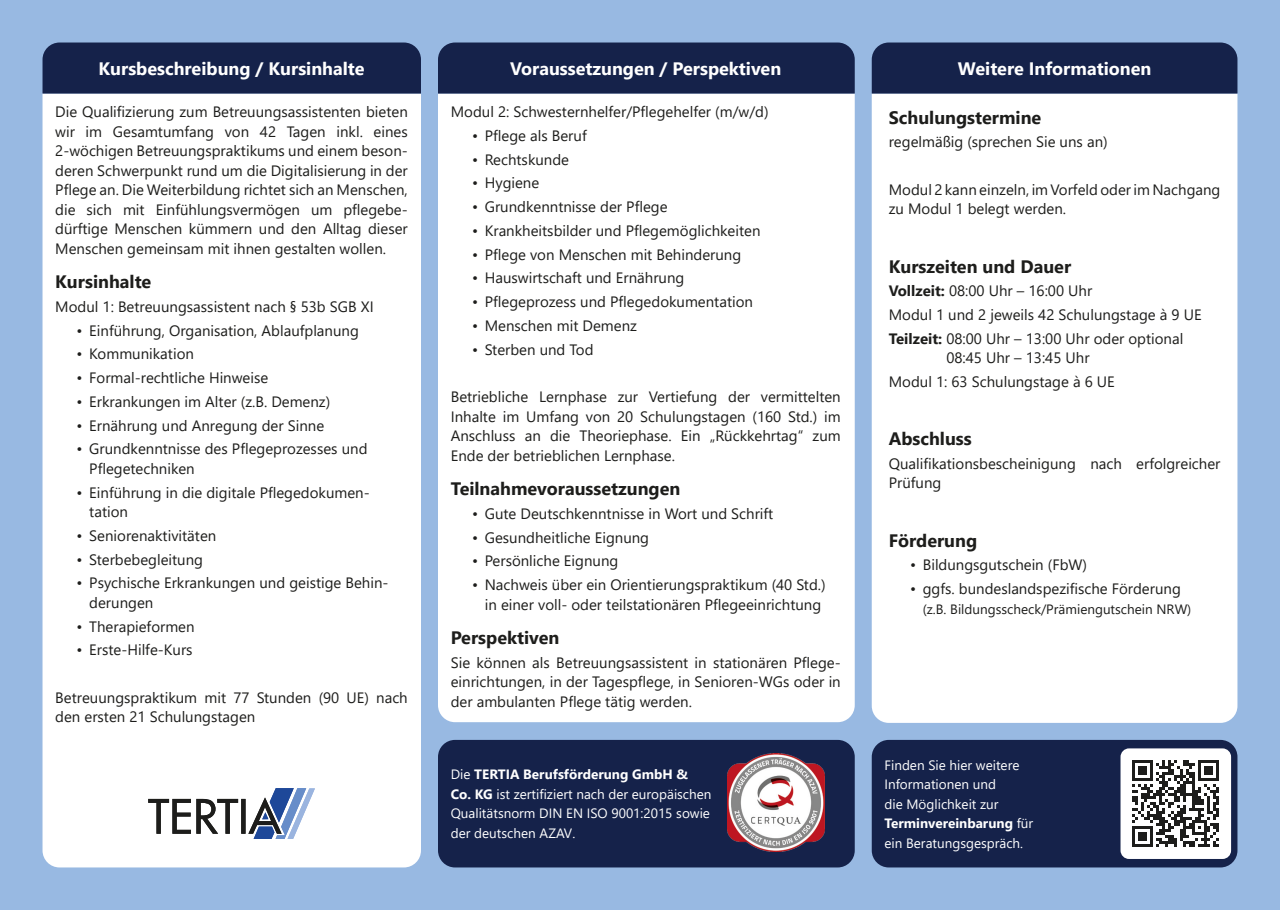
<style>
.page{position:relative;width:1280px;height:910px;background:#98b9e2}
.page>*{position:absolute;margin:0;border:0;box-sizing:border-box;transform-origin:0 0}
.t1{font:700 18px "Segoe UI";color:#1d1d1b}
.t2{font:700 18px "Segoe UI";color:#fff}
.t3{font:15px/19.5px "Segoe UI";color:#1d1d1b}
.t4{font:13.5px/19.5px "Segoe UI";color:#fff}
.t5{font:13.5px "Segoe UI";color:#1d1d1b}
.s1{font-weight:700}
</style>
<div class="page">
<div style="left:872px;top:740px;width:365px;height:127px;background:#15224a;border-radius:17px"></div>
<div style="left:438px;top:740px;width:417px;height:127px;background:#15224a;border-radius:17px"></div>
<img style="left:727px;top:754px;width:98px;height:97px">
<div style="left:1120px;top:748px;width:111px;height:111px;background:#fff;border-radius:9px"></div>
<svg style="left:1132px;top:760px;width:87px;height:87px"></svg>
<div style="left:43px;top:94px;width:378px;height:773px;background:#fff"></div>
<div style="left:438px;top:94px;width:417px;height:628px;background:#fff"></div>
<div style="left:872px;top:94px;width:365px;height:629px;background:#fff"></div>
<div style="left:872px;top:43px;width:365px;height:51px;background:#15224a"></div>
<div style="left:43px;top:43px;width:378px;height:51px;background:#15224a"></div>
<div style="left:438px;top:43px;width:417px;height:51px;background:#15224a"></div>
<svg style="left:148px;top:789px;width:167px;height:50px;background:#b2b8c3"></svg>
<p class="t2" style="left:98px;top:51px;width:268px">Kursbeschreibung / Kursinhalte</p>
<p class="t2" style="left:510px;top:51px;width:272px">Voraussetzungen / Perspektiven</p>
<p class="t2" style="left:958px;top:51px;width:195px">Weitere Informationen</p>
<p class="t3" style="left:55px;top:101px;width:354px;text-align:justify">Die Qualifizierung zum Betreuungsassistenten bieten wir im Gesamtumfang von 42 Tagen inkl. eines 2-wöchigen Betreuungspraktikums und einem beson&shy;deren Schwerpunkt rund um die Digitalisierung in der Pflege an. Die Weiterbildung richtet sich an Menschen, die sich mit Einfühlungsvermögen um pflegebe&shy;dürftige Menschen kümmern und den Alltag dieser Menschen gemeinsam mit ihnen gestalten wollen.</p>
<p class="t1" style="left:55px;top:265px;width:98px">Kursinhalte</p>
<p class="t3" style="left:55px;top:295px;width:320px">Modul 1: Betreuungsassistent nach § 53b SGB XI</p>
<p class="t3" style="left:77px;top:319px;width:284px">• Einführung, Organisation, Ablaufplanung</p>
<p class="t3" style="left:77px;top:343px;width:119px">• Kommunikation</p>
<p class="t3" style="left:77px;top:367px;width:193px">• Formal-rechtliche Hinweise</p>
<p class="t3" style="left:77px;top:390px;width:255px">• Erkrankungen im Alter (z.B. Demenz)</p>
<p class="t3" style="left:77px;top:414px;width:249px">• Ernährung und Anregung der Sinne</p>
<p class="t3" style="left:89px;top:438px;width:280px;text-indent:-13px">• Grundkenntnisse des Pflegeprozesses und<br>Pflegetechniken</p>
<p class="t3" style="left:89px;top:481px;width:282px;text-indent:-13px">• Einführung in die digitale Pflegedokumen&shy;tation</p>
<p class="t3" style="left:77px;top:524px;width:141px">• Seniorenaktivitäten</p>
<p class="t3" style="left:77px;top:548px;width:128px">• Sterbebegleitung</p>
<p class="t3" style="left:89px;top:572px;width:301px;text-indent:-13px">• Psychische Erkrankungen und geistige Behin&shy;derungen</p>
<p class="t3" style="left:77px;top:615px;width:120px">• Therapieformen</p>
<p class="t3" style="left:77px;top:639px;width:118px">• Erste-Hilfe-Kurs</p>
<p class="t3" style="left:55px;top:686px;width:354px">Betreuungspraktikum mit 77 Stunden (90 UE) nach den ersten 21 Schulungstagen</p>
<p class="t3" style="left:451px;top:101px;width:319px">Modul 2: Schwesternhelfer/Pflegehelfer (m/w/d)</p>
<p class="t3" style="left:472px;top:125px;width:116px">• Pflege als Beruf</p>
<p class="t3" style="left:472px;top:148px;width:99px">• Rechtskunde</p>
<p class="t3" style="left:472px;top:172px;width:69px">• Hygiene</p>
<p class="t3" style="left:472px;top:196px;width:197px">• Grundkenntnisse der Pflege</p>
<p class="t3" style="left:472px;top:220px;width:290px">• Krankheitsbilder und Pflegemöglichkeiten</p>
<p class="t3" style="left:472px;top:243px;width:271px">• Pflege von Menschen mit Behinderung</p>
<p class="t3" style="left:472px;top:267px;width:214px">• Hauswirtschaft und Ernährung</p>
<p class="t3" style="left:472px;top:291px;width:282px">• Pflegeprozess und Pflegedokumentation</p>
<p class="t3" style="left:472px;top:315px;width:166px">• Menschen mit Demenz</p>
<p class="t3" style="left:472px;top:338px;width:123px">• Sterben und Tod</p>
<p class="t3" style="left:451px;top:386px;width:392px;text-align:justify">Betriebliche Lernphase zur Vertiefung der vermittelten Inhalte im Umfang von 20 Schulungstagen (160 Std.) im Anschluss an die Theoriephase. Ein „Rückkehrtag“ zum Ende der betrieblichen Lernphase.</p>
<p class="t1" style="left:451px;top:472px;width:231px">Teilnahmevoraussetzungen</p>
<p class="t3" style="left:472px;top:502px;width:303px">• Gute Deutschkenntnisse in Wort und Schrift</p>
<p class="t3" style="left:472px;top:526px;width:179px">• Gesundheitliche Eignung</p>
<p class="t3" style="left:472px;top:550px;width:148px">• Persönliche Eignung</p>
<p class="t3" style="left:472px;top:574px;width:355px;text-align:center">• Nachweis über ein Orientierungspraktikum (40 Std.) in einer voll- oder teilstationären Pflegeeinrichtung</p>
<p class="t1" style="left:451px;top:621px;width:110px">Perspektiven</p>
<p class="t3" style="left:451px;top:651px;width:391px;text-align:justify">Sie können als Betreuungsassistent in stationären Pflege&shy;einrichtungen, in der Tagespflege, in Senioren-WGs oder in der ambulanten Pflege tätig werden.</p>
<p class="t4" style="left:451px;top:764px;width:262px">Die <span class="s1">TERTIA Berufsförderung GmbH &amp; Co. KG</span> ist zertifiziert nach der europäischen Qualitätsnorm DIN EN ISO 9001:2015 sowie der deutschen AZAV.</p>
<p class="t1" style="left:889px;top:100px;width:154px">Schulungstermine</p>
<p class="t3" style="left:889px;top:131px;width:220px">regelmäßig (sprechen Sie uns an)</p>
<p class="t3" style="left:889px;top:179px;width:333px">Modul 2 kann einzeln, im Vorfeld oder im Nachgang zu Modul 1 belegt werden.</p>
<p class="t1" style="left:889px;top:249px;width:184px">Kurszeiten und Dauer</p>
<p class="t3" style="left:889px;top:278px;width:314px;line-height:23.7px"><span class="s1">Vollzeit:</span> 08:00 Uhr – 16:00 Uhr<br>Modul 1 und 2 jeweils 42 Schulungstage à 9 UE<br><span class="s1">Teilzeit:</span> 08:00 Uhr – 13:00 Uhr oder optional</p>
<p class="t3" style="left:889px;top:345px;width:228px;line-height:23.7px;text-indent:58px">08:45 Uhr – 13:45 Uhr<br>Modul 1: 63 Schulungstage à 6 UE</p>
<p class="t1" style="left:889px;top:422px;width:85px">Abschluss</p>
<p class="t3" style="left:889px;top:452px;width:333px">Qualifikationsbescheinigung nach erfolgreicher<br>Prüfung</p>
<p class="t1" style="left:889px;top:523px;width:90px">Förderung</p>
<p class="t3" style="left:910px;top:554px;width:179px">• Bildungsgutschein (FbW)</p>
<p class="t3" style="left:910px;top:578px;width:272px">• ggfs. bundeslandspezifische Förderung</p>
<p class="t5" style="left:923px;top:596px;width:270px">(z.B. Bildungsscheck/Prämiengutschein NRW)</p>
<p class="t4" style="left:884px;top:754px;width:150px">Finden Sie hier weitere<br>Informationen und<br>die Möglichkeit zur<br><span class="s1">Terminvereinbarung</span> für ein Beratungsgespräch.</p>
</div>
